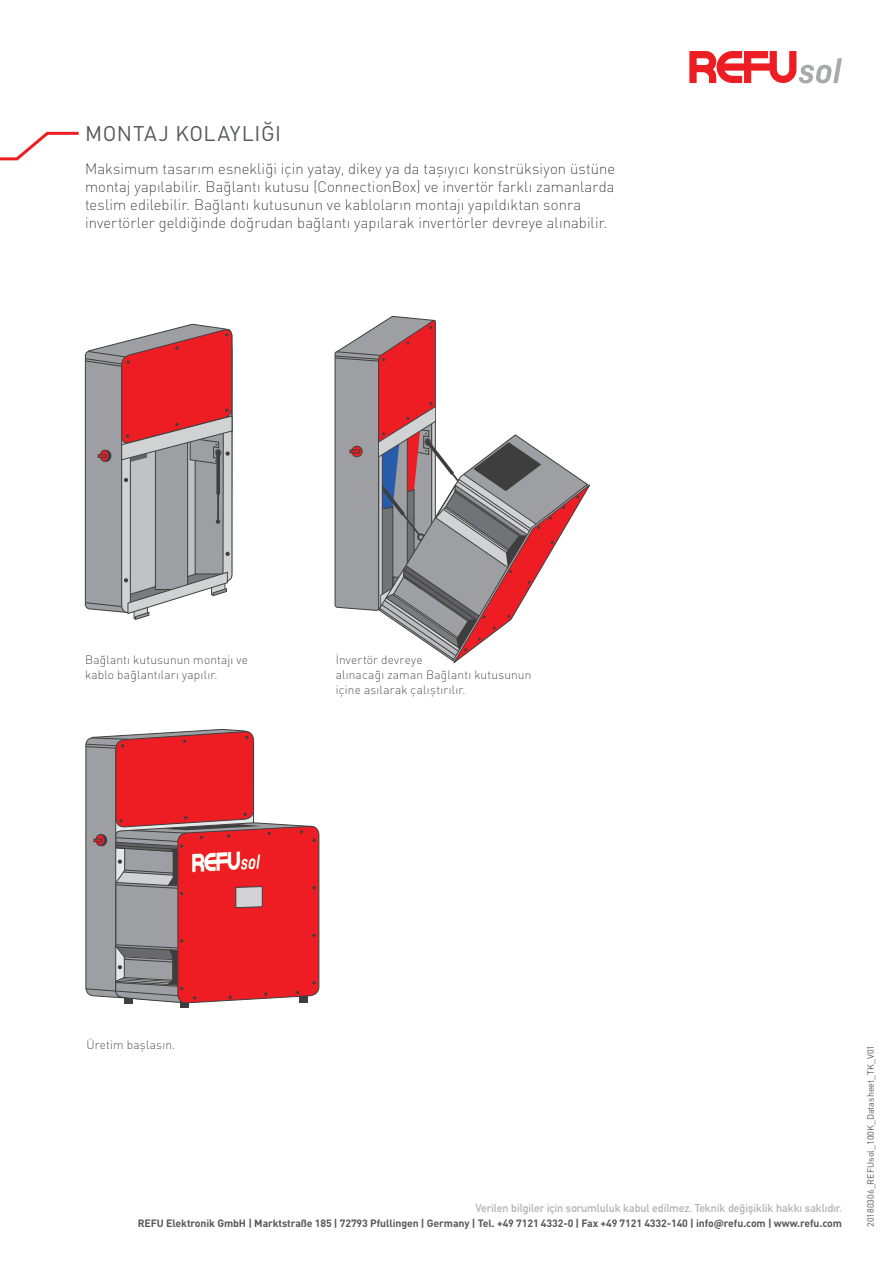
<style>
.page{position:relative;width:893px;height:1263px;background:#fff}
.page>*{position:absolute;margin:0;border:0;box-sizing:border-box;transform-origin:0 0}
.t1{font:21px "DIN Pro";letter-spacing:.025em;color:#57585a}
.t2{font:300 expanded 15px/18px "DIN Pro";letter-spacing:.005em;color:#231f20}
.t3{font:300 expanded 12px/15px "DIN Pro";letter-spacing:.015em;color:#231f20}
.t4{font:700 11.25px "DIN Alternate";color:#b2b3b7}
.t5{font:700 10.5px "DIN Pro";letter-spacing:-.01em;color:#57585a}
.t6{font:9px "DIN Pro";color:#57585a}
</style>
<div class="page">
<svg style="left:689px;top:51px;width:153px;height:32px"></svg>
<svg style="left:0;top:131px;width:79px;height:30px"></svg>
<svg style="left:334px;top:316px;width:257px;height:347px"></svg>
<svg style="left:85px;top:324px;width:234px;height:684px"></svg>
<h1 class="t1" style="left:85px;top:117px;width:198px">MONTAJ KOLAYLIĞI</h1>
<p class="t2" style="left:85px;top:158px;width:532px">Maksimum tasarım esnekliği için yatay, dikey ya da taşıyıcı konstrüksiyon üstüne montaj yapılabilir. Bağlantı kutusu (ConnectionBox) ve invertör farklı zamanlarda teslim edilebilir. Bağlantı kutusunun ve kabloların montajı yapıldıktan sonra invertörler geldiğinde doğrudan bağlantı yapılarak invertörler devreye alınabilir.</p>
<p class="t3" style="left:85px;top:652px;width:164px">Bağlantı kutusunun montajı ve kablo bağlantıları yapılır.</p>
<p class="t3" style="left:336px;top:652px;width:197px">İnvertör devreye<br>alınacağı zaman Bağlantı kutusunun içine asılarak çalıştırılır.</p>
<p class="t3" style="left:86px;top:1037px;width:90px">Üretim başlasın.</p>
<p class="t4" style="left:476px;top:1200px;width:368px">Verilen bilgiler için sorumluluk kabul edilmez. Teknik değişiklik hakkı saklıdır.</p>
<p class="t5" style="left:138px;top:1215px;width:706px">REFU Elektronik GmbH | Marktstraße 185 | 72793 Pfullingen | Germany | Tel. +49 7121 4332-0 | Fax +49 7121 4332-140 | info@refu.com | www.refu.com</p>
<p class="t6" style="left:864px;top:1227px;width:183px;rotate:-90deg">20180306_REFUsol_100K_Datasheet_TK_V01</p>
</div>
